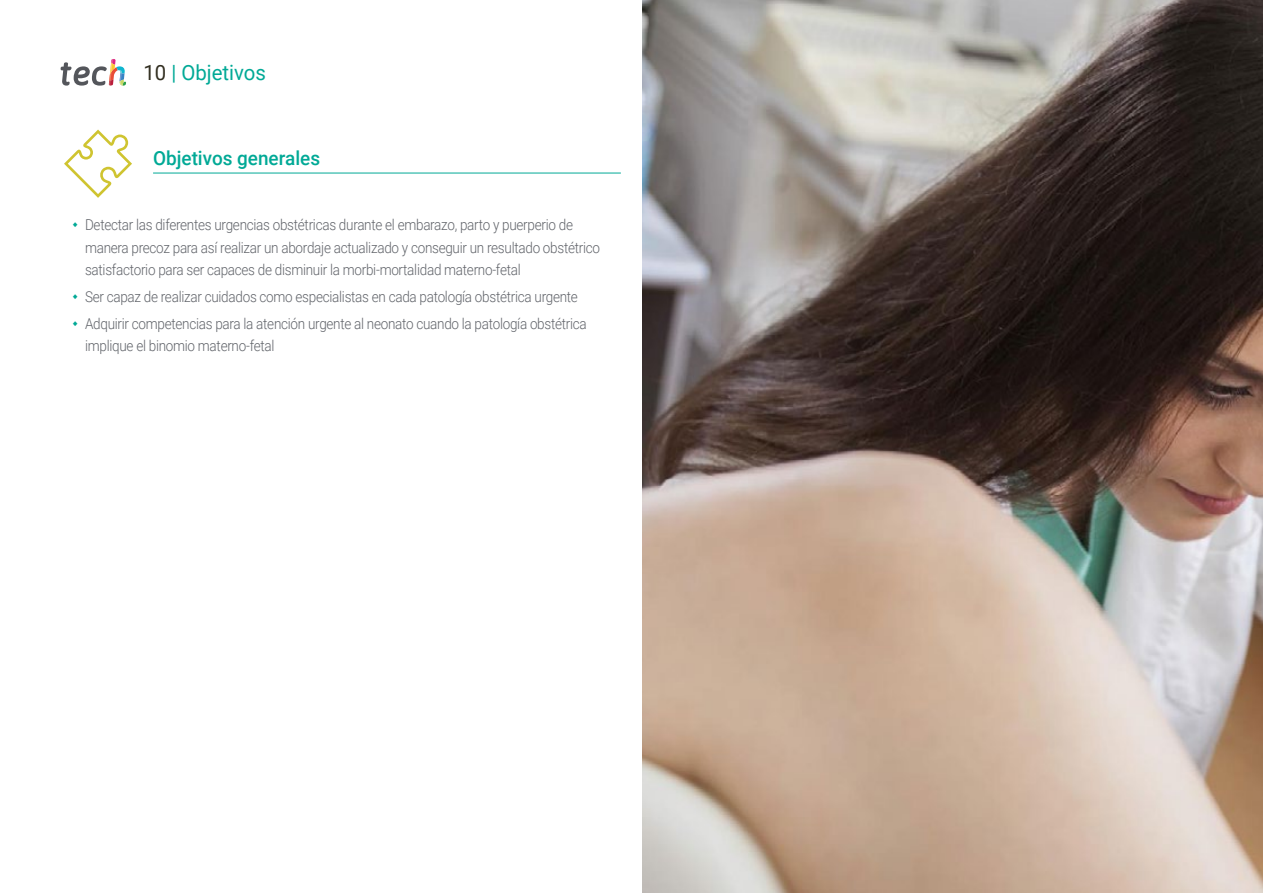
<style>
.page{position:relative;width:1263px;height:893px;background:#fff}
.page>*{position:absolute;margin:0;border:0;box-sizing:border-box;transform-origin:0 0}
.t1{font:21px "Roboto";color:#00a996}
.t2{font:500 19.5px "Roboto";color:#00a996}
.t3{font:300 15px/22.5px "Roboto";letter-spacing:-.02em;color:#61646a;scale:.9 1}
.s1{color:#312e20}
</style>
<div class="page">
<img style="left:642px;top:0;width:621px;height:893px">
<svg style="left:61px;top:59px;width:65px;height:27px"></svg>
<hr style="left:153px;top:173px;width:468px;height:1px;background:#00a996">
<svg style="left:64px;top:130px;width:68px;height:68px"></svg>
<h1 class="t1" style="left:144px;top:57px;width:124px"><span class="s1">10</span> | Objetivos</h1>
<h2 class="t2" style="left:153px;top:144px;width:169px">Objetivos generales</h2>
<p class="t3" style="left:85px;top:213px;width:574px">Detectar las diferentes urgencias obstétricas durante el embarazo, parto y puerperio de manera precoz para así realizar un abordaje actualizado y conseguir un resultado obstétrico satisfactorio para ser capaces de disminuir la morbi-mortalidad materno-fetal</p>
<p class="t3" style="left:85px;top:283px;width:559px;line-height:26.7px">Ser capaz de realizar cuidados como especialistas en cada patología obstétrica urgente<br>Adquirir competencias para la atención urgente al neonato cuando la patología obstétrica</p>
<p class="t3" style="left:85px;top:334px;width:212px">implique el binomio materno-fetal</p>
</div>
